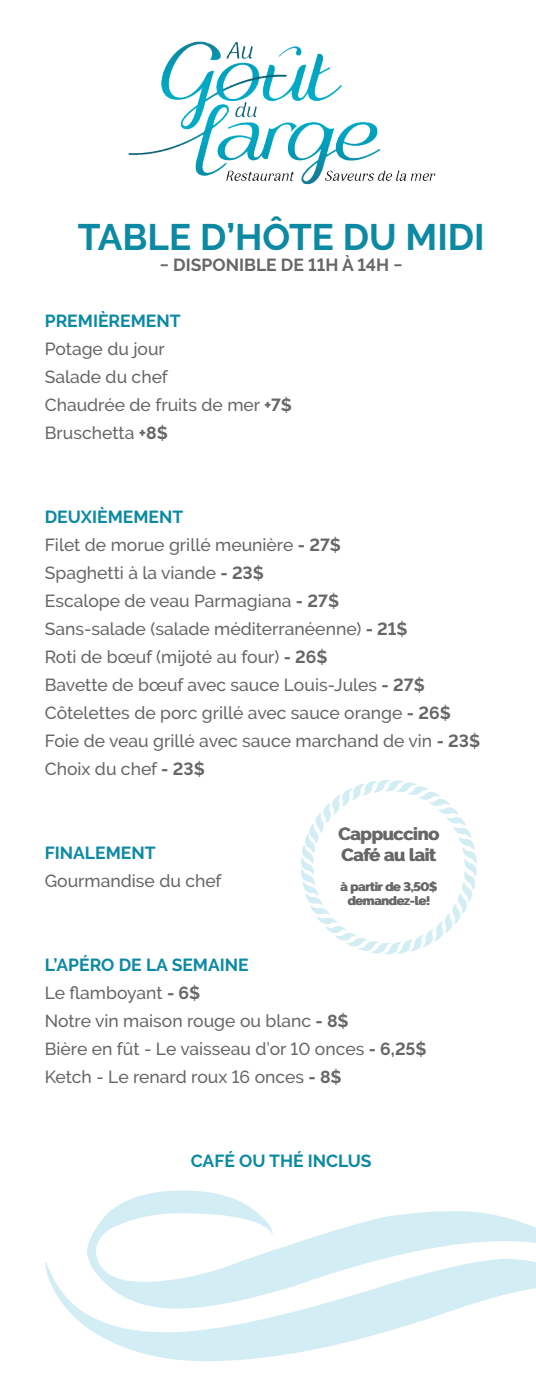
<style>
.page{position:relative;width:536px;height:1386px;background:#fff}
.page>*{position:absolute;margin:0;border:0;box-sizing:border-box;transform-origin:0 0}
.t1{font:700 36.75px "Raleway";color:#0c89a3}
.t2{font:500 17.5px/28px "Raleway";color:#666766}
.t3{font:700 17.5px/21px "Raleway";color:#666766}
.t4{font:700 17.5px "Raleway";color:#0c89a3}
.t5{font:700 12.25px/14.7px "Raleway";color:#666766;text-align:center}
.s1{font-weight:700}
.s2{font-weight:700;color:#0c89a3}
</style>
<div class="page">
<img style="left:128px;top:41px;width:308px;height:144px">
<svg style="left:45px;top:1191px;width:491px;height:170px"></svg>
<svg style="left:301px;top:780px;width:175px;height:174px"></svg>
<h1 class="t1" style="left:78px;top:216px;width:408px">TABLE D’HÔTE DU MIDI</h1>
<p class="t3" style="left:160px;top:254px;width:244px">− DISPONIBLE DE 11H À 14H −</p>
<p class="t4" style="left:45px;top:311px;width:137px">PREMIÈREMENT</p>
<p class="t2" style="left:45px;top:336px;width:248px">Potage du jour<br>Salade du chef<br>Chaudrée de fruits de mer <span class="s1">+7$<br></span>Bruschetta <span class="s1">+8$</span></p>
<p class="t2" style="left:45px;top:504px;width:437px"><span class="s2">DEUXIÈMEMENT<br></span>Filet de morue grillé meunière <span class="s1">- 27$<br></span>Spaghetti à la viande <span class="s1">- 23$<br></span>Escalope de veau Parmagiana <span class="s1">- 27$<br></span>Sans-salade (salade méditerranéenne) <span class="s1">- 21$<br></span>Roti de bœuf (mijoté au four) <span class="s1">- 26$<br></span>Bavette de bœuf avec sauce Louis-Jules <span class="s1">- 27$ </span>Côtelettes de porc grillé avec sauce orange <span class="s1">- 26$ </span>Foie de veau grillé avec sauce marchand de vin <span class="s1">- 23$ </span>Choix du chef <span class="s1">- 23$</span></p>
<p class="t4" style="left:45px;top:843px;width:112px">FINALEMENT</p>
<p class="t2" style="left:45px;top:868px;width:178px">Gourmandise du chef</p>
<p class="t3" style="left:339px;top:824px;width:102px">Cappuccino<br>Café au lait</p>
<p class="t5" style="left:341px;top:879px;width:98px">à partir de 3,50$ demandez-le!</p>
<p class="t2" style="left:45px;top:951px;width:383px"><span class="s2">L’APÉRO DE LA SEMAINE<br></span>Le flamboyant <span class="s1">- 6$<br></span>Notre vin maison rouge ou blanc <span class="s1">- 8$<br></span>Bière en fût - Le vaisseau d’or 10 onces <span class="s1">- 6,25$<br></span>Ketch - Le renard roux 16 onces <span class="s1">- 8$</span></p>
<p class="t4" style="left:191px;top:1151px;width:182px">CAFÉ OU THÉ INCLUS</p>
</div>
